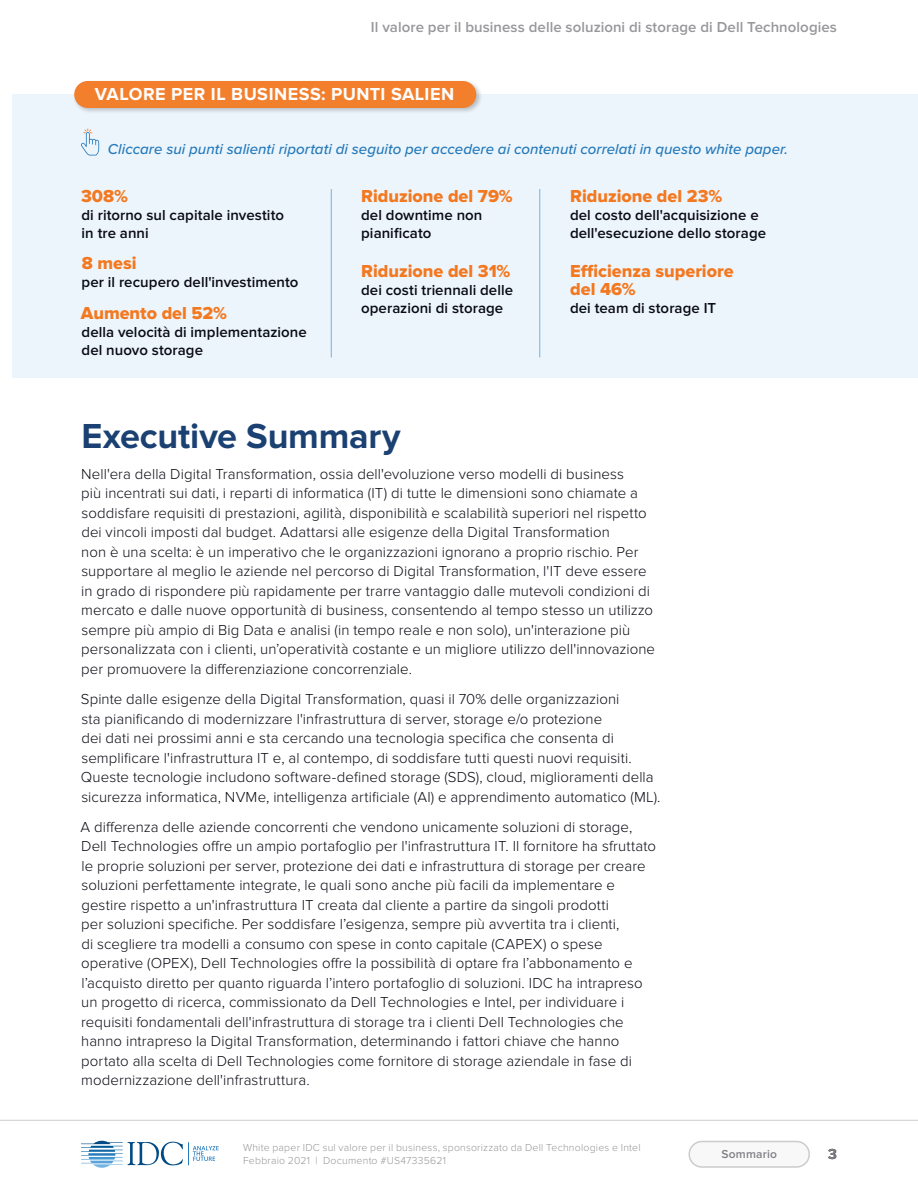
<style>
.page{position:relative;width:918px;height:1188px;background:#fff}
.page>*{position:absolute;margin:0;border:0;box-sizing:border-box;transform-origin:0 0}
.t1{font:700 36px "Proxima Nova";letter-spacing:-.005em;color:#1b4072}
.t2{font:18px/18px "Proxima Nova Extrabld";color:#f37921}
.t3{font:700 18px "Proxima Nova";letter-spacing:.025em;color:#fff}
.t4{font:300 15px/19.5px "Proxima Nova";letter-spacing:.005em;color:#0a0b13}
.t5{font:600 15px/18px "Proxima Nova";letter-spacing:.005em;color:#0a0b13}
.t6{font:italic 500 15px "Proxima Nova";letter-spacing:.005em;color:#2379bb}
.t7{font:600 15px "Proxima Nova";letter-spacing:.005em;color:#97979b}
.t8{font:700 15px "Proxima Nova";color:#000}
.t9{font:600 12px "Proxima Nova";letter-spacing:.015em;color:#808187}
.t10{font:300 10.5px/13.5px "Proxima Nova";letter-spacing:.02em;color:#97979b}
</style>
<div class="page">
<svg style="left:81px;top:1141px;width:138px;height:27px"></svg>
<hr style="left:0;top:1120px;width:918px;height:1px;background:#cccccb">
<div style="left:689px;top:1142px;width:120px;height:25px;background:#f8f8f8;border-radius:13px"></div>
<div style="left:688px;top:1141px;width:122px;height:27px;border:2px solid #cccccb;border-radius:13px"></div>
<div style="left:12px;top:94px;width:906px;height:284px;background:#edf5fc"></div>
<div style="left:72px;top:79px;width:411px;height:36px;background:#000;opacity:.25"></div>
<div style="left:74px;top:81px;width:402px;height:27px;background:#f27f2c;border-radius:13px"></div>
<svg style="left:81px;top:129px;width:18px;height:27px"></svg>
<hr style="left:331px;top:189px;width:1px;height:168px;background:#73b3e2">
<hr style="left:540px;top:189px;width:1px;height:168px;background:#73b3e2">
<p class="t7" style="left:371px;top:19px;width:468px">Il valore per il business delle soluzioni di storage di Dell Technologies</p>
<p class="t3" style="left:95px;top:84px;width:361px">VALORE PER IL BUSINESS: PUNTI SALIEN</p>
<p class="t6" style="left:108px;top:140px;width:682px">Cliccare sui punti salienti riportati di seguito per accedere ai contenuti correlati in questo white paper.</p>
<p class="t2" style="left:81px;top:187px;width:49px">308%</p>
<p class="t5" style="left:82px;top:206px;width:204px">di ritorno sul capitale investito in tre anni</p>
<p class="t2" style="left:82px;top:255px;width:56px">8 mesi</p>
<p class="t5" style="left:82px;top:274px;width:218px">per il recupero dell'investimento</p>
<p class="t2" style="left:81px;top:304px;width:148px">Aumento del 52%</p>
<p class="t5" style="left:82px;top:323px;width:227px">della velocità di implementazione del nuovo storage</p>
<p class="t2" style="left:361px;top:187px;width:153px">Riduzione del 79%</p>
<p class="t5" style="left:361px;top:206px;width:123px">del downtime non pianificato</p>
<p class="t2" style="left:361px;top:263px;width:151px">Riduzione del 31%</p>
<p class="t5" style="left:361px;top:282px;width:154px">dei costi triennali delle operazioni di storage</p>
<p class="t2" style="left:570px;top:187px;width:154px">Riduzione del 23%</p>
<p class="t5" style="left:570px;top:206px;width:198px">del costo dell'acquisizione e dell'esecuzione dello storage</p>
<p class="t2" style="left:570px;top:263px;width:165px">Efficienza superiore del 46%</p>
<p class="t5" style="left:570px;top:300px;width:148px">dei team di storage IT</p>
<h1 class="t1" style="left:82px;top:416px;width:321px">Executive Summary</h1>
<p class="t4" style="left:81px;top:464px;width:575px">Nell'era della Digital Transformation, ossia dell'evoluzione verso modelli di business<br>più incentrati sui dati, i reparti di informatica (IT) di tutte le dimensioni sono chiamate a soddisfare requisiti di prestazioni, agilità, disponibilità e scalabilità superiori nel rispetto dei vincoli imposti dal budget. Adattarsi alle esigenze della Digital Transformation<br>non è una scelta: è un imperativo che le organizzazioni ignorano a proprio rischio. Per supportare al meglio le aziende nel percorso di Digital Transformation, l'IT deve essere in grado di rispondere più rapidamente per trarre vantaggio dalle mutevoli condizioni di mercato e dalle nuove opportunità di business, consentendo al tempo stesso un utilizzo sempre più ampio di Big Data e analisi (in tempo reale e non solo), un'interazione più personalizzata con i clienti, un’operatività costante e un migliore utilizzo dell'innovazione per promuovere la differenziazione concorrenziale.</p>
<p class="t4" style="left:81px;top:689px;width:581px">Spinte dalle esigenze della Digital Transformation, quasi il 70% delle organizzazioni<br>sta pianificando di modernizzare l'infrastruttura di server, storage e/o protezione<br>dei dati nei prossimi anni e sta cercando una tecnologia specifica che consenta di semplificare l'infrastruttura IT e, al contempo, di soddisfare tutti questi nuovi requisiti.<br>Queste tecnologie includono software-defined storage (SDS), cloud, miglioramenti della sicurezza informatica, NVMe, intelligenza artificiale (AI) e apprendimento automatico (ML).</p>
<p class="t4" style="left:80px;top:817px;width:577px">A differenza delle aziende concorrenti che vendono unicamente soluzioni di storage, Dell Technologies offre un ampio portafoglio per l'infrastruttura IT. Il fornitore ha sfruttato le proprie soluzioni per server, protezione dei dati e infrastruttura di storage per creare soluzioni perfettamente integrate, le quali sono anche più facili da implementare e gestire rispetto a un'infrastruttura IT creata dal cliente a partire da singoli prodotti<br>per soluzioni specifiche. Per soddisfare l’esigenza, sempre più avvertita tra i clienti,<br>di scegliere tra modelli a consumo con spese in conto capitale (CAPEX) o spese operative (OPEX), Dell Technologies offre la possibilità di optare fra l’abbonamento e l’acquisto diretto per quanto riguarda l’intero portafoglio di soluzioni. IDC ha intrapreso un progetto di ricerca, commissionato da Dell Technologies e Intel, per individuare i requisiti fondamentali dell'infrastruttura di storage tra i clienti Dell Technologies che hanno intrapreso la Digital Transformation, determinando i fattori chiave che hanno portato alla scelta di Dell Technologies come fornitore di storage aziendale in fase di modernizzazione dell'infrastruttura.</p>
<p class="t10" style="left:243px;top:1141px;width:399px">White paper IDC sul valore per il business, sponsorizzato da Dell Technologies e Intel<br>Febbraio 2021 | Documento #US47335621</p>
<p class="t9" style="left:722px;top:1147px;width:57px">Sommario</p>
<p class="t8" style="left:828px;top:1145px;width:10px">3</p>
</div>
